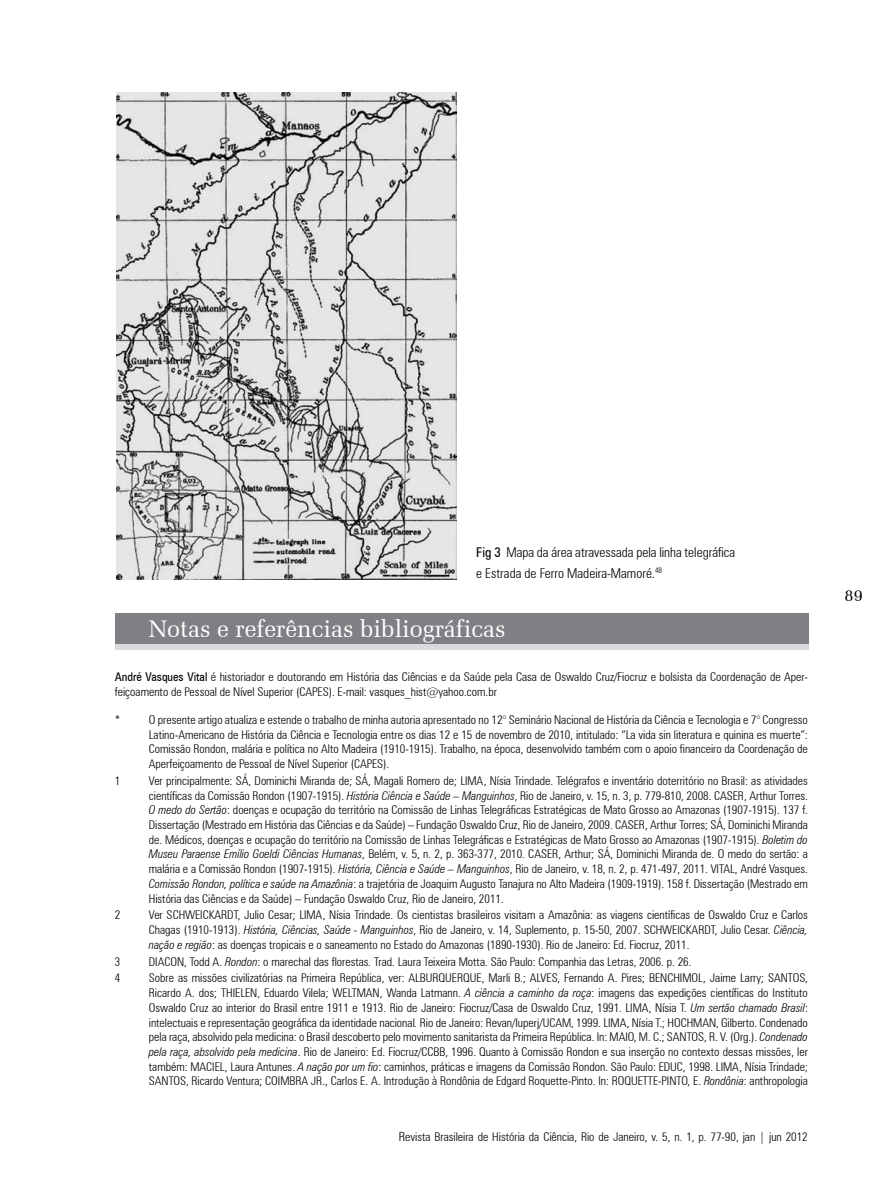
<style>
.page{position:relative;width:893px;height:1191px;background:#fff}
.page>*{position:absolute;margin:0;border:0;box-sizing:border-box;transform-origin:0 0}
.t1{font:24px "Zapf Elliptical 711 BT";color:#fff}
.t2{font:16.5px "Zapf Elliptical 711 BT";color:#000}
.t3{font:300 condensed 13.5px/21px "Zurich BT";color:#000}
.t4{font:300 condensed 12px/14.7px "Zurich BT";color:#000;text-align:justify}
.s1{font-weight:400}
.s2{font-style:italic}
.s3{font-size:12.75px}
</style>
<div class="page">
<div style="left:115px;top:621px;width:693px;height:28px;background:#d8dadc"></div>
<div style="left:115px;top:613px;width:693px;height:31px;background:#817f84"></div>
<img style="left:117px;top:93px;width:340px;height:486px">
<p class="t3" style="left:476px;top:541px;width:261px"><span class="s1">Fig 3</span> Mapa da área atravessada pela linha telegráfica e Estrada de Ferro Madeira-Mamoré.<sup>48</sup></p>
<h1 class="t1" style="left:149px;top:615px;width:358px">Notas e referências bibliográficas</h1>
<p class="t4" style="left:115px;top:669px;width:695px"><span class="s1">André Vasques Vital</span> é historiador e doutorando em História das Ciências e da Saúde pela Casa de Oswaldo Cruz/Fiocruz e bolsista da Coordenação de Aper&shy;feiçoamento de Pessoal de Nível Superior (CAPES). E-mail: vasques_hist@yahoo.com.br</p>
<p class="t4" style="left:149px;top:712px;width:661px;text-indent:-34px">* O presente artigo atualiza e estende o trabalho de minha autoria apresentado no 12° Seminário Nacional de História da Ciência e Tecnologia e 7° Congresso Latino-Americano de História da Ciência e Tecnologia entre os dias 12 e 15 de novembro de 2010, intitulado: “La vida sin literatura e quinina es muerte”:<br>Comissão Rondon, malária e política no Alto Madeira (1910-1915). Trabalho, na época, desenvolvido também com o apoio financeiro da Coordenação de Aperfeiçoamento de Pessoal de Nível Superior (CAPES).</p>
<p class="t4" style="left:115px;top:773px;width:7px">1</p>
<p class="t4" style="left:149px;top:773px;width:661px">Ver principalmente: SÁ, Dominichi Miranda de; SÁ, Magali Romero de; LIMA, Nísia Trindade. Telégrafos e inventário doterritório no Brasil: as atividades científicas da Comissão Rondon (1907-1915). <span class="s2">História Ciência e Saúde – Manguinhos</span>, Rio de Janeiro, v. 15, n. 3, p. 779-810, 2008. CASER, Arthur Torres.<br><span class="s2">O medo do Sertão</span>: doenças e ocupação do território na Comissão de Linhas Telegráficas Estratégicas de Mato Grosso ao Amazonas (1907-1915). 137 f.<br>Dissertação (Mestrado em História das Ciências e da Saúde) – Fundação Oswaldo Cruz, Rio de Janeiro, 2009. CASER, Arthur Torres; SÁ, Dominichi Miranda de. Médicos, doenças e ocupação do território na Comissão de Linhas Telegráficas e Estratégicas de Mato Grosso ao Amazonas (1907-1915). <span class="s2">Boletim do Museu Paraense Emílio Goeldi Ciências Humanas</span>, Belém, v. 5, n. 2, p. 363-377, 2010. CASER, Arthur; SÁ, Dominichi Miranda de. O medo do sertão: a malária e a Comissão Rondon (1907-1915). <span class="s2">História, Ciência e Saúde – Manguinhos</span>, Rio de Janeiro, v. 18, n. 2, p. 471-497, 2011. VITAL, André Vasques.<br><span class="s2">Comissão Rondon, política e saúde na Amazônia</span>: a trajetória de Joaquim Augusto Tanajura no Alto Madeira (1909-1919). 158 f. Dissertação (Mestrado em História das Ciências e da Saúde) – Fundação Oswaldo Cruz, Rio de Janeiro, 2011.</p>
<p class="t4" style="left:115px;top:907px;width:7px">2</p>
<p class="t4" style="left:149px;top:907px;width:661px">Ver SCHWEICKARDT, Julio Cesar; LIMA, Nísia Trindade. Os cientistas brasileiros visitam a Amazônia: as viagens científicas de Oswaldo Cruz e Carlos Chagas (1910-1913). <span class="s2">História, Ciências, Saúde - Manguinhos</span>, Rio de Janeiro, v. 14, Suplemento, p. 15-50, 2007. SCHWEICKARDT, Julio Cesar. <span class="s2">Ciência, nação e região</span>: as doenças tropicais e o saneamento no Estado do Amazonas (1890-1930). Rio de Janeiro: Ed. Fiocruz, 2011.</p>
<p class="t4" style="left:115px;top:954px;width:7px">3</p>
<p class="t4" style="left:149px;top:954px;width:544px">DIACON, Todd A. <span class="s2">Rondon</span>: o marechal das florestas<span class="s2">.</span> Trad. Laura Teixeira Motta. São Paulo: Companhia das Letras, 2006. p. 26.</p>
<p class="t4" style="left:115px;top:970px;width:7px">4</p>
<p class="t4" style="left:149px;top:970px;width:661px">Sobre as missões civilizatórias na Primeira República, ver: ALBURQUERQUE, Marli B.; ALVES, Fernando A. Pires; BENCHIMOL, Jaime Larry; SANTOS, Ricardo A. dos; THIELEN, Eduardo Vilela; WELTMAN, Wanda Latmann. <span class="s2">A ciência a caminho da roça</span>: imagens das expedições científicas do Instituto Oswaldo Cruz ao interior do Brasil entre 1911 e 1913. Rio de Janeiro: Fiocruz/Casa de Oswaldo Cruz, 1991. LIMA, Nísia T. <span class="s2">Um sertão chamado Brasil</span>: intelectuais e representação geográfica da identidade nacional<span class="s2">.</span> Rio de Janeiro: Revan/Iuperj/UCAM, 1999. LIMA, Nísia T.; HOCHMAN, Gilberto. Condenado pela raça, absolvido pela medicina: o Brasil descoberto pelo movimento sanitarista da Primeira República. In: MAIO, M. C.; SANTOS, R. V. (Org.). <span class="s2">Condenado pela raça, absolvido pela medicina</span>. Rio de Janeiro: Ed. Fiocruz/CCBB, 1996. Quanto à Comissão Rondon e sua inserção no contexto dessas missões, ler também: MACIEL, Laura Antunes. <span class="s2">A nação por um fio</span>: caminhos, práticas e imagens da Comissão Rondon. São Paulo: EDUC, 1998. LIMA, Nísia Trindade; SANTOS, Ricardo Ventura; COIMBRA JR., Carlos E. A. Introdução à Rondônia de Edgard Roquette-Pinto. In: ROQUETTE-PINTO, E. <span class="s2">Rondônia</span>: anthropologia</p>
<p class="t4" style="left:399px;top:1129px;width:411px"><span class="s3">R</span>evista Brasileira de História da Ciência, Rio de Janeiro, v. 5, n. 1, p. 77-90, jan | jun 2012</p>
<h2 class="t2" style="left:845px;top:585px;width:20px">89</h2>
</div>
